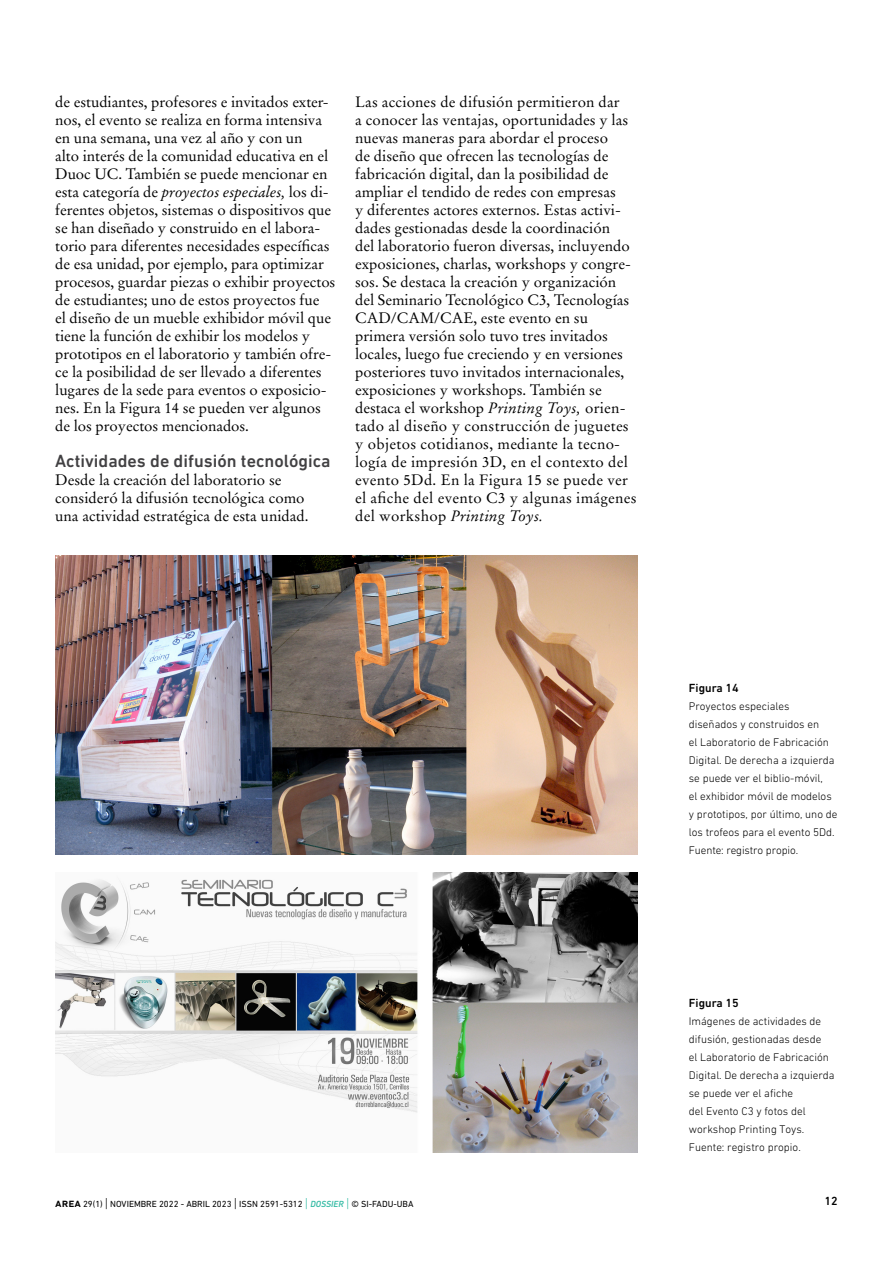
<style>
.page{position:relative;width:893px;height:1263px;background:#fff}
.page>*{position:absolute;margin:0;border:0;box-sizing:border-box;transform-origin:0 0}
.Subtitulo_2{font:500 18px "DIN Next LT Pro";color:#414042}
.Texto_principal{font:15px/18px "Stempel Garamond LT Std";color:#000}
.Titulo_Figuras_Fotog{font:500 12px "DIN Next LT Pro";color:#000}
.Epígrafe{font:300 11.25px/18px "DIN Next LT Pro";color:#000}
.t1{font:9px "DIN Next LT Pro";color:#000}
.s1{font-style:italic}
.s2{font-weight:500;font-size:12px}
.s3{font-weight:300;font-size:13.5px}
.s4{font-weight:300;font-size:13.5px;color:#36bba5}
.s5{font-weight:500;font-style:italic;color:#36bba5}
</style>
<div class="page">
<img style="left:56px;top:555px;width:582px;height:299px">
<img style="left:55px;top:872px;width:583px;height:280px">
<p class="Texto_principal" style="left:55px;top:93px;width:282px">de estudiantes, profesores e invitados exter&shy;nos, el evento se realiza en forma intensiva en una semana, una vez al año y con un<br>alto interés de la comunidad educativa en el Duoc UC. También se puede mencionar en esta categoría de <span class="s1">proyectos especiales,</span> los di&shy;ferentes objetos, sistemas o dispositivos que se han diseñado y construido en el labora&shy;torio para diferentes necesidades específicas de esa unidad, por ejemplo, para optimizar procesos, guardar piezas o exhibir proyectos de estudiantes; uno de estos proyectos fue<br>el diseño de un mueble exhibidor móvil que tiene la función de exhibir los modelos y prototipos en el laboratorio y también ofre&shy;ce la posibilidad de ser llevado a diferentes lugares de la sede para eventos o exposicio&shy;nes. En la Figura 14 se pueden ver algunos de los proyectos mencionados.</p>
<p class="Subtitulo_2" style="left:55px;top:451px;width:277px">Actividades de difusión tecnológica</p>
<p class="Texto_principal" style="left:55px;top:471px;width:255px">Desde la creación del laboratorio se consideró la difusión tecnológica como una actividad estratégica de esta unidad.</p>
<p class="Texto_principal" style="left:355px;top:93px;width:283px">Las acciones de difusión permitieron dar<br>a conocer las ventajas, oportunidades y las nuevas maneras para abordar el proceso<br>de diseño que ofrecen las tecnologías de fabricación digital, dan la posibilidad de ampliar el tendido de redes con empresas<br>y diferentes actores externos. Estas activi&shy;dades gestionadas desde la coordinación<br>del laboratorio fueron diversas, incluyendo exposiciones, charlas, workshops y congre&shy;sos. Se destaca la creación y organización del Seminario Tecnológico C3, Tecnologías CAD/CAM/CAE, este evento en su primera versión solo tuvo tres invitados locales, luego fue creciendo y en versiones posteriores tuvo invitados internacionales, exposiciones y workshops. También se destaca el workshop <span class="s1">Printing Toys,</span> orien&shy;tado al diseño y construcción de juguetes y objetos cotidianos, mediante la tecno&shy;logía de impresión 3D, en el contexto del evento 5Dd. En la Figura 15 se puede ver el afiche del evento C3 y algunas imágenes del workshop <span class="s1">Printing Toys.</span></p>
<p class="Titulo_Figuras_Fotog" style="left:689px;top:681px;width:51px">Figura 14</p>
<p class="Epígrafe" style="left:689px;top:697px;width:150px">Proyectos especiales diseñados y construidos en<br>el Laboratorio de Fabricación<br>Digital. De derecha a izquierda se puede ver el biblio-móvil,<br>el exhibidor móvil de modelos y prototipos, por último, uno de los trofeos para el evento 5Dd.</p>
<p class="Epígrafe" style="left:689px;top:841px;width:111px">Fuente: registro propio.</p>
<p class="Titulo_Figuras_Fotog" style="left:689px;top:996px;width:51px">Figura 15</p>
<p class="Epígrafe" style="left:689px;top:1012px;width:147px">Imágenes de actividades de difusión, gestionadas desde<br>el Laboratorio de Fabricación<br>Digital. De derecha a izquierda se puede ver el afiche<br>del Evento C3 y fotos del workshop Printing Toys.</p>
<p class="Epígrafe" style="left:689px;top:1138px;width:113px">Fuente: registro propio.</p>
<p class="t1" style="left:55px;top:1198px;width:360px"><span class="s2">area</span> 29(1) <span class="s3">|</span> NOVIEMBRE 2022 - ABRIL 2023 <span class="s3">|</span> ISSN 2591-5312 <span class="s4">|</span> <span class="s5">DOSSIER</span> <span class="s4">|</span> © SI-FADU-UBA</p>
<p class="Titulo_Figuras_Fotog" style="left:824px;top:1194px;width:15px">12</p>
</div>
